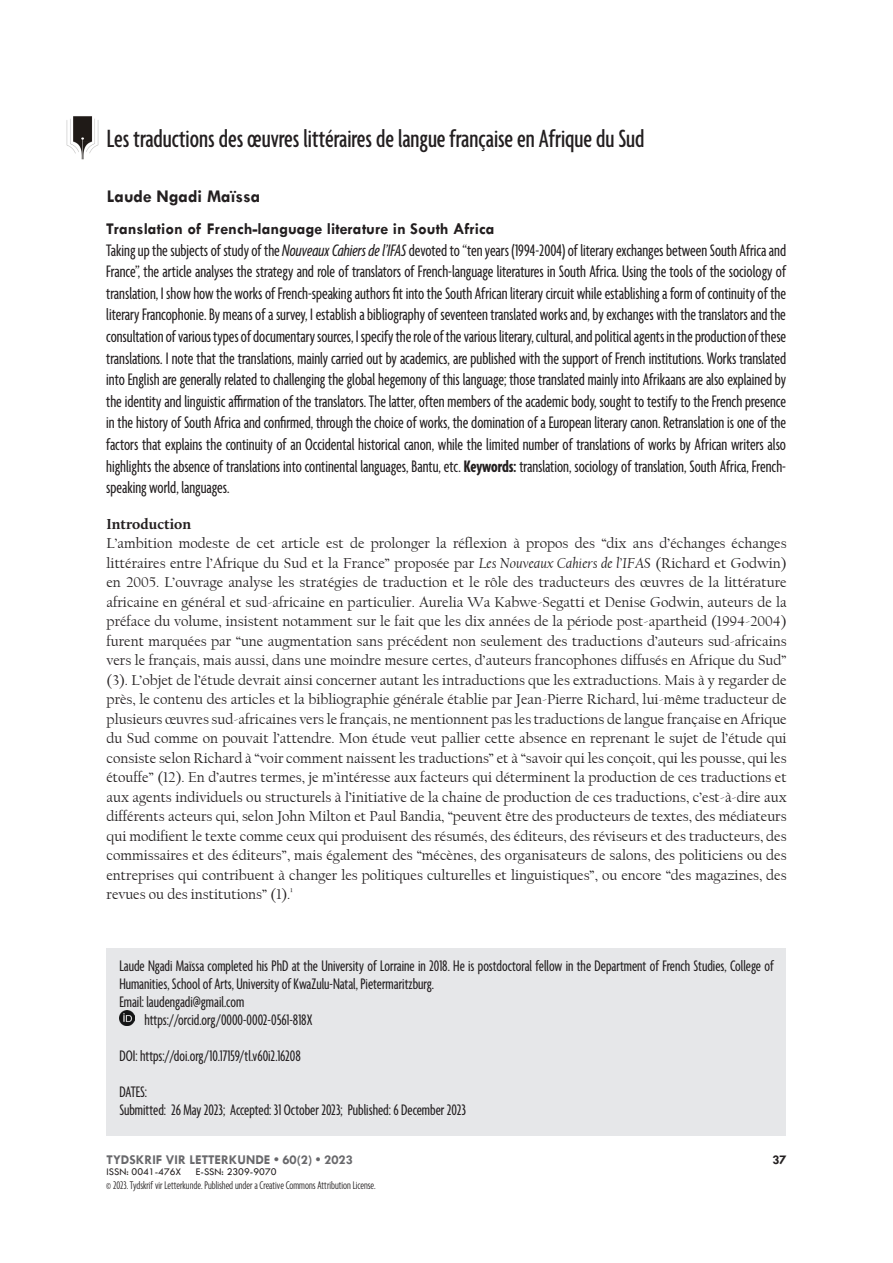
<style>
.page{position:relative;width:893px;height:1263px;background:#fff}
.page>*{position:absolute;margin:0;border:0;box-sizing:border-box;transform-origin:0 0}
.t1{font:500 extra-condensed 27px "Agenda";color:#231f20}
.Abstract{font:extra-condensed 18px/21.6px "Agenda";color:#231f20;text-align:justify}
.Heading_1{font:700 18px "Tw Cen";color:#231f20}
.Bio{font:extra-condensed 16.5px/18px "Agenda";color:#231f20}
.Abstract-2{font:700 16.5px "Tw Cen";color:#231f20}
.blok_paragraaf{font:15px/19.5px "Californian FB";color:#231f20;text-align:justify}
.blok_paragraaf-2{font:700 15px "Calluna";color:#231f20}
.t2{font:700 13.5px "Tw Cen";color:#69696c}
.t3{font:700 13.5px "Tw Cen";color:#231f20}
.Bio-2{font:300 extra-condensed 12px "Agenda";color:#231f20}
.t4{font:10.5px "Tw Cen";color:#231f20}
.s1{font-family:"Agenda Regular Extra Cond";font-style:italic;font-stretch:normal}
.s2{font-weight:700}
.s3{font-style:italic}
</style>
<div class="page">
<div style="left:107px;top:948px;width:679px;height:187px;background:#e6e7e9"></div>
<img style="left:120px;top:1011px;width:14px;height:14px">
<img style="left:66px;top:116px;width:33px;height:43px">
<p class="t1" style="left:107px;top:124px;width:539px">Les traductions des œuvres littéraires de langue française en Afrique du Sud</p>
<p class="Heading_1" style="left:107px;top:186px;width:155px">Laude Ngadi Maïssa</p>
<p class="Abstract-2" style="left:106px;top:219px;width:390px">Translation of French-language literature in South Africa</p>
<p class="Abstract" style="left:106px;top:240px;width:681px">Taking up the subjects of study of the <span class="s1">Nouveaux Cahiers de l’IFAS</span> devoted to “ten years (1994-2004) of literary exchanges between South Africa and France”, the article analyses the strategy and role of translators of French-language literatures in South Africa. Using the tools of the sociology of translation, I show how the works of French-speaking authors fit into the South African literary circuit while establishing a form of continuity of the literary Francophonie. By means of a survey, I establish a bibliography of seventeen translated works and, by exchanges with the translators and the consultation of various types of documentary sources, I specify the role of the various literary, cultural, and political agents in the production of these translations. I note that the translations, mainly carried out by academics, are published with the support of French institutions. Works translated into English are generally related to challenging the global hegemony of this language; those translated mainly into Afrikaans are also explained by the identity and linguistic affirmation of the translators. The latter, often members of the academic body, sought to testify to the French presence in the history of South Africa and confirmed, through the choice of works, the domination of a European literary canon. Retranslation is one of the factors that explains the continuity of an Occidental historical canon, while the limited number of translations of works by African writers also highlights the absence of translations into continental languages, Bantu, etc. <span class="s2">Keywords:</span> translation, sociology of translation, South Africa, French&shy;speaking world, languages.</p>
<p class="blok_paragraaf-2" style="left:107px;top:514px;width:86px">Introduction</p>
<p class="blok_paragraaf" style="left:107px;top:534px;width:682px">L’ambition modeste de cet article est de prolonger la réflexion à propos des “dix ans d’échanges échanges littéraires entre l’Afrique du Sud et la France” proposée par <span class="s3">Les Nouveaux Cahiers de l’IFAS</span> (Richard et Godwin) en 2005. L’ouvrage analyse les stratégies de traduction et le rôle des traducteurs des œuvres de la littérature africaine en général et sud-africaine en particulier. Aurelia Wa Kabwe-Segatti et Denise Godwin, auteurs de la préface du volume, insistent notamment sur le fait que les dix années de la période post-apartheid (1994-2004) furent marquées par “une augmentation sans précédent non seulement des traductions d’auteurs sud-africains vers le français, mais aussi, dans une moindre mesure certes, d’auteurs francophones diffusés en Afrique du Sud” (3). L’objet de l’étude devrait ainsi concerner autant les intraductions que les extraductions. Mais à y regarder de près, le contenu des articles et la bibliographie générale établie par Jean-Pierre Richard, lui-même traducteur de plusieurs œuvres sud-africaines vers le français, ne mentionnent pas les traductions de langue française en Afrique du Sud comme on pouvait l’attendre. Mon étude veut pallier cette absence en reprenant le sujet de l’étude qui consiste selon Richard à “voir comment naissent les traductions” et à “savoir qui les conçoit, qui les pousse, qui les étouffe” (12). En d’autres termes, je m’intéresse aux facteurs qui déterminent la production de ces traductions et aux agents individuels ou structurels à l’initiative de la chaine de production de ces traductions, c’est-à-dire aux différents acteurs qui, selon John Milton et Paul Bandia, “peuvent être des producteurs de textes, des médiateurs qui modifient le texte comme ceux qui produisent des résumés, des éditeurs, des réviseurs et des traducteurs, des commissaires et des éditeurs”, mais également des “mécènes, des organisateurs de salons, des politiciens ou des entreprises qui contribuent à changer les politiques culturelles et linguistiques”, ou encore “des magazines, des revues ou des institutions” (1).<sup>¹</sup></p>
<p class="Bio" style="left:119px;top:958px;width:656px">Laude Ngadi Maïssa completed his PhD at the University of Lorraine in 2018. He is postdoctoral fellow in the Department of French Studies, College of<br>Humanities, School of Arts, University of KwaZulu-Natal, Pietermaritzburg.</p>
<p class="Bio" style="left:119px;top:994px;width:126px">Email: laudengadi@gmail.com</p>
<p class="Bio" style="left:144px;top:1012px;width:170px">https://orcid.org/0000-0002-0561-818X</p>
<p class="Bio" style="left:119px;top:1048px;width:183px">DOI: https://doi.org/10.17159/tl.v60i2.16208</p>
<p class="Bio" style="left:119px;top:1084px;width:29px">DATES:</p>
<p class="Bio" style="left:119px;top:1102px;width:348px">Submitted: 26 May 2023; Accepted: 31 October 2023; Published: 6 December 2023</p>
<p class="t2" style="left:107px;top:1152px;width:248px">TYDSKRIF VIR LETTERKUNDE • 60(2) • 2023</p>
<p class="t4" style="left:107px;top:1166px;width:76px">ISSN: 0041-476X</p>
<p class="t4" style="left:196px;top:1166px;width:82px">E-SSN: 2309-9070</p>
<p class="Bio-2" style="left:106px;top:1179px;width:271px">© 2023. Tydskrif vir Letterkunde. Published under a Creative Commons Attribution License.</p>
<p class="t3" style="left:772px;top:1152px;width:16px">37</p>
</div>
